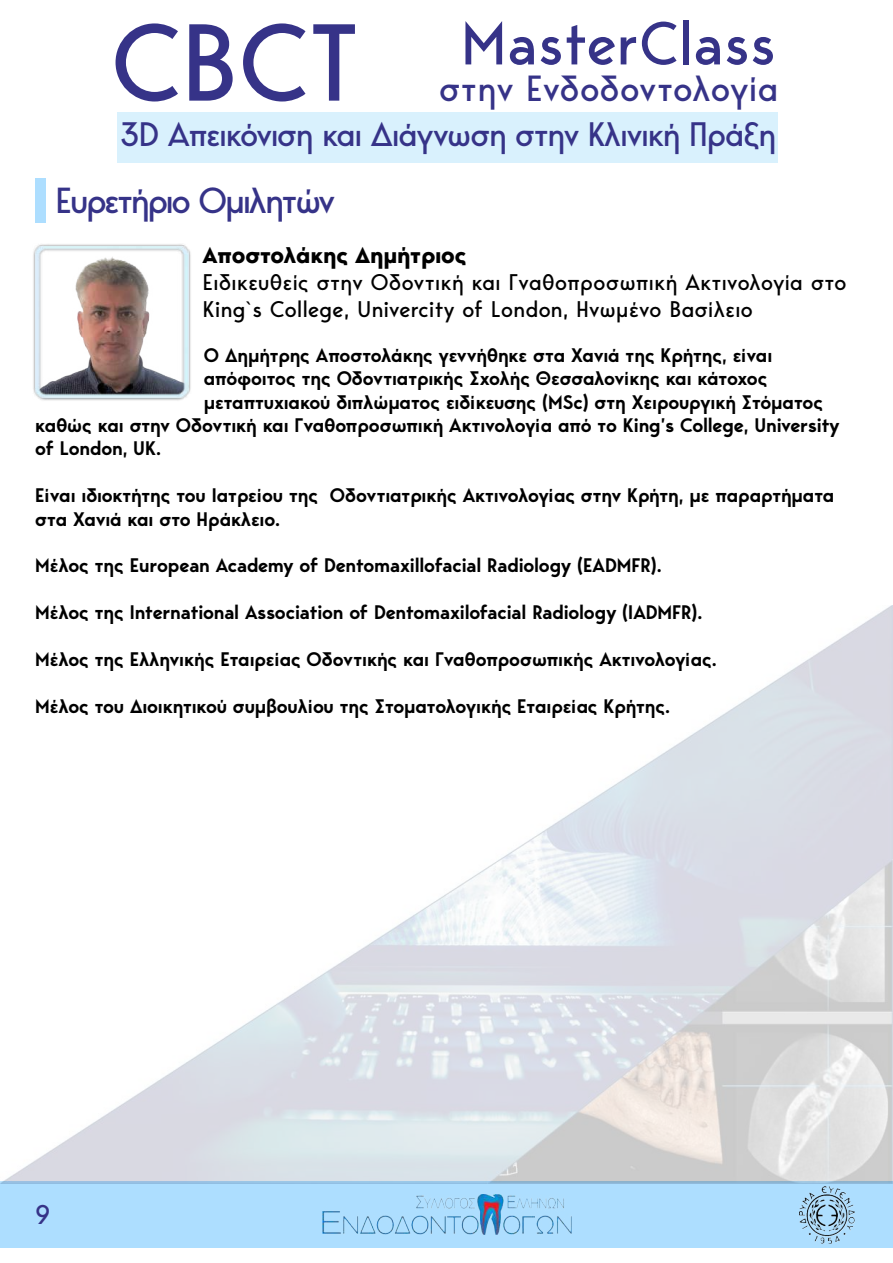
<style>
.page{position:relative;width:893px;height:1263px;background:#fff}
.page>*{position:absolute;margin:0;border:0;box-sizing:border-box;transform-origin:0 0}
.t1{font:108.45px "Bergen Sans";color:#363388}
.t2{font:60.3px "Bergen Sans";color:#363388}
.t3{font:36.15px "Bergen Sans";letter-spacing:-.01em;color:#363388}
.t4{font:36px "Bergen Sans";letter-spacing:-.075em;color:#363388}
.t5{font:33.75px "Bergen Sans";letter-spacing:-.05em;color:#363388}
.t6{font:27px "Bergen Sans";color:#363388}
.t7{font:22.5px/27px "Bergen Sans";letter-spacing:-.01em;color:#000}
.t8{font:700 22.5px "Bergen Sans";letter-spacing:-.01em;color:#000}
.t9{font:600 19.5px/23.4px "Bergen Sans";letter-spacing:-.01em;color:#000}
.s1{font-family:"Myriad Pro"}
</style>
<div class="page">
<div style="left:0;top:1182px;width:893px;height:66px;background:#addeff"></div>
<img style="left:799px;top:1187px;width:56px;height:56px">
<img style="left:322px;top:1195px;width:249px;height:39px">
<img style="left:0;top:606px;width:892px;height:577px">
<div style="left:118px;top:112px;width:660px;height:51px;background:#d9f1fd"></div>
<div style="left:35px;top:178px;width:11px;height:45px;background:#addeff"></div>
<img style="left:33px;top:244px;width:158px;height:157px">
<h1 class="t1" style="left:110px;top:-9px;width:251px">CBCT</h1>
<h2 class="t2" style="left:461px;top:4px;width:317px">MasterClass</h2>
<h3 class="t3" style="left:439px;top:65px;width:341px">στην Ενδοδοντολογία</h3>
<h3 class="t5" style="left:120px;top:112px;width:658px">3D Απεικόνιση και Διάγνωση στην Κλινική Πράξη</h3>
<h3 class="t4" style="left:55px;top:177px;width:282px">Ευρετήριο Ομιλητών</h3>
<p class="t8" style="left:202px;top:240px;width:266px">Αποστολάκης Δημήτριος</p>
<p class="t7" style="left:202px;top:268px;width:646px">Ειδικευθείς στην Οδοντική και Γναθοπροσωπική Ακτινολογία στο<br>King<span class="s1">`</span>s College, Univercity of London, Ηνωμένο Βασίλειο</p>
<p class="t9" style="left:204px;top:343px;width:570px">Ο Δημήτρης Αποστολάκης γεννήθηκε στα Χανιά της Κρήτης, είναι</p>
<p class="t9" style="left:204px;top:366px;width:565px">απόφοιτος της Οδοντιατρικής Σχολής Θεσσαλονίκης και κάτοχος</p>
<p class="t9" style="left:204px;top:390px;width:621px">μεταπτυχιακού διπλώματος ειδίκευσης (MSc) στη Χειρουργική Στόματος</p>
<p class="t9" style="left:35px;top:413px;width:806px">καθώς και στην Οδοντική και Γναθοπροσωπική Ακτινολογία από το King’s College, University</p>
<p class="t9" style="left:35px;top:437px;width:127px">of London, UK.</p>
<p class="t9" style="left:35px;top:483px;width:801px">Είναι ιδιοκτήτης του Ιατρείου της Οδοντιατρικής Ακτινολογίας στην Κρήτη, με παραρτήματα στα Χανιά και στο Ηράκλειο.</p>
<p class="t9" style="left:35px;top:554px;width:628px">Μέλος της European Academy of Dentomaxillofacial Radiology (EADMFR).</p>
<p class="t9" style="left:35px;top:600px;width:669px">Μέλος της International Association of Dentomaxilofacial Radiology (IADMFR).</p>
<p class="t9" style="left:35px;top:647px;width:683px">Μέλος της Ελληνικής Εταιρείας Οδοντικής και Γναθοπροσωπικής Ακτινολογίας.</p>
<p class="t9" style="left:35px;top:694px;width:636px">Μέλος του Διοικητικού συμβουλίου της Στοματολογικής Εταιρείας Κρήτης.</p>
<h3 class="t6" style="left:35px;top:1197px;width:17px">9</h3>
</div>
